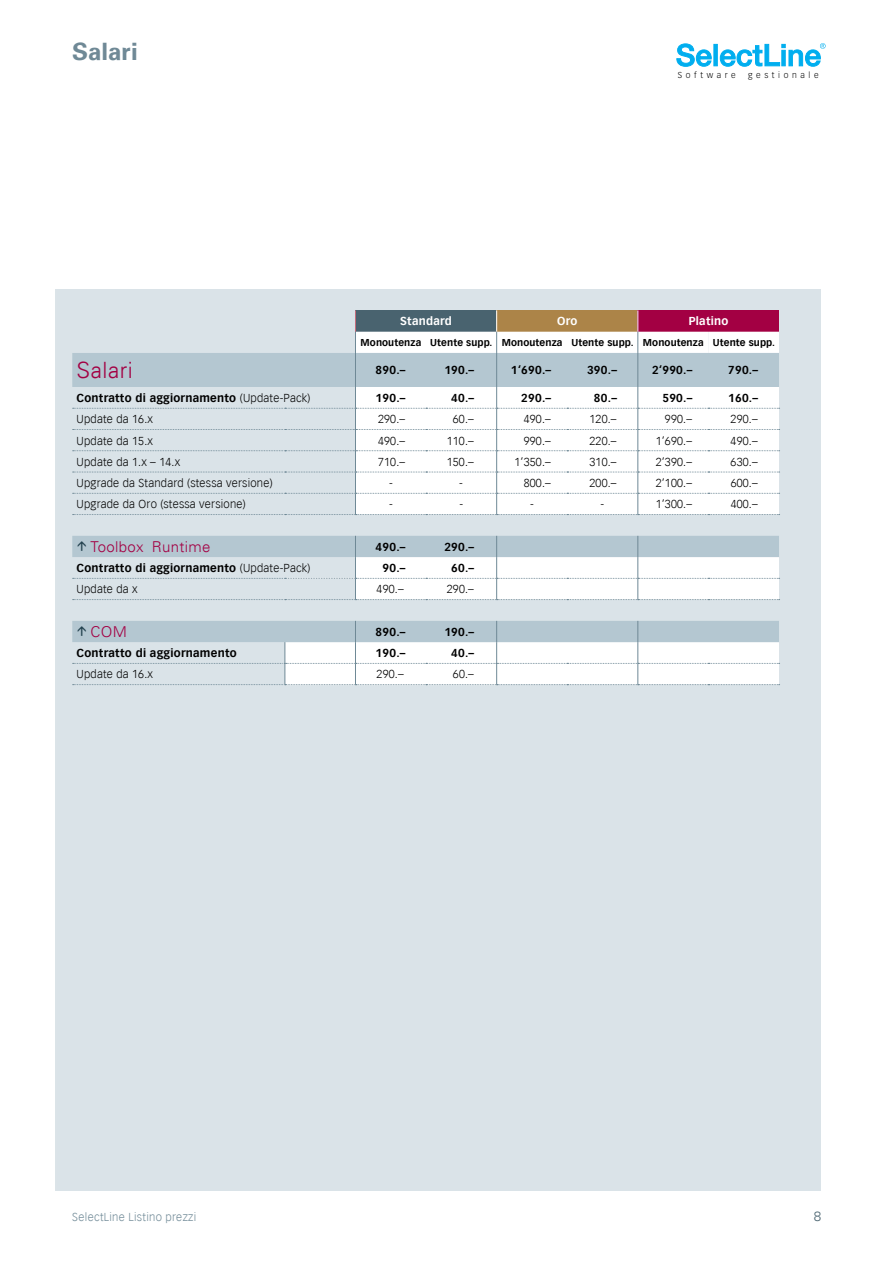
<style>
.page{position:relative;width:893px;height:1263px;background:#fff}
.page>*{position:absolute;margin:0;border:0;box-sizing:border-box;transform-origin:0 0}
.t1{font:700 24px "Univers";color:#6f8996}
.t2{font:300 22.5px "Univers";letter-spacing:.02em;color:#a30043}
.t3{font:300 15px "Univers";letter-spacing:.02em;color:#a30043}
.t4{font:300 13.5px "Univers";color:#49636f}
.t5{font:300 11.25px "Vectora LH";letter-spacing:.02em;color:#000}
.t6{font:700 11.25px "Vectora LH";letter-spacing:.02em;color:#000}
.t7{font:300 11.25px "Vectora LH";letter-spacing:.03em;color:#6f8996}
.t8{font:700 11.25px "Vectora LH";letter-spacing:.02em;color:#fff}
.t9{font:700 9.75px "Vectora LH";letter-spacing:.01em;color:#000}
.t10{font:300 8.55px "Vectora LH";letter-spacing:.43em;color:#000}
.s1{font-weight:300}
</style>
<div class="page">
<div style="left:55px;top:289px;width:766px;height:902px;background:#dae3e8"></div>
<svg style="left:73px;top:536px;width:707px;height:64px"></svg>
<svg style="left:73px;top:310px;width:707px;height:205px"></svg>
<svg style="left:73px;top:621px;width:707px;height:64px"></svg>
<svg style="left:677px;top:43px;width:35px;height:24px"></svg>
<hr style="left:714px;top:44px;width:3px;height:22px;background:#00aeef">
<svg style="left:720px;top:43px;width:106px;height:24px"></svg>
<h1 class="t1" style="left:72px;top:36px;width:67px">Salari</h1>
<p class="t10" style="left:678px;top:70px;width:60px">Software</p>
<p class="t10" style="left:748px;top:70px;width:72px">gestionale</p>
<p class="t8" style="left:400px;top:315px;width:53px">Standard</p>
<p class="t8" style="left:557px;top:315px;width:22px">Oro</p>
<p class="t8" style="left:689px;top:315px;width:41px">Platino</p>
<p class="t9" style="left:361px;top:337px;width:416px">Monoutenza Utente supp. Monoutenza Utente supp. Monoutenza Utente supp.</p>
<h2 class="t2" style="left:77px;top:357px;width:58px">Salari</h2>
<p class="t6" style="left:376px;top:363px;width:31px">890.–</p>
<p class="t6" style="left:444px;top:363px;width:31px">190.–</p>
<p class="t6" style="left:511px;top:363px;width:42px">1‘690.–</p>
<p class="t6" style="left:587px;top:363px;width:31px">390.–</p>
<p class="t6" style="left:652px;top:363px;width:42px">2‘990.–</p>
<p class="t6" style="left:728px;top:363px;width:31px">790.–</p>
<p class="t6" style="left:77px;top:391px;width:235px">Contratto di aggiornamento <span class="s1">(Update-Pack)</span></p>
<p class="t6" style="left:376px;top:391px;width:31px">190.–</p>
<p class="t6" style="left:451px;top:391px;width:25px">40.–</p>
<p class="t6" style="left:521px;top:391px;width:31px">290.–</p>
<p class="t6" style="left:594px;top:391px;width:25px">80.–</p>
<p class="t6" style="left:662px;top:391px;width:31px">590.–</p>
<p class="t6" style="left:728px;top:391px;width:31px">160.–</p>
<p class="t5" style="left:77px;top:413px;width:78px">Update da 16.x</p>
<p class="t5" style="left:378px;top:413px;width:29px">290.–</p>
<p class="t5" style="left:453px;top:413px;width:22px">60.–</p>
<p class="t5" style="left:524px;top:413px;width:29px">490.–</p>
<p class="t5" style="left:589px;top:413px;width:29px">120.–</p>
<p class="t5" style="left:665px;top:413px;width:29px">990.–</p>
<p class="t5" style="left:731px;top:413px;width:29px">290.–</p>
<p class="t5" style="left:77px;top:434px;width:78px">Update da 15.x</p>
<p class="t5" style="left:378px;top:434px;width:29px">490.–</p>
<p class="t5" style="left:447px;top:434px;width:29px">110.–</p>
<p class="t5" style="left:524px;top:434px;width:29px">990.–</p>
<p class="t5" style="left:589px;top:434px;width:29px">220.–</p>
<p class="t5" style="left:656px;top:434px;width:38px">1‘690.–</p>
<p class="t5" style="left:731px;top:434px;width:29px">490.–</p>
<p class="t5" style="left:77px;top:455px;width:105px">Update da 1.x – 14.x</p>
<p class="t5" style="left:378px;top:455px;width:29px">710.–</p>
<p class="t5" style="left:447px;top:455px;width:29px">150.–</p>
<p class="t5" style="left:514px;top:455px;width:38px">1‘350.–</p>
<p class="t5" style="left:589px;top:455px;width:29px">310.–</p>
<p class="t5" style="left:656px;top:455px;width:38px">2‘390.–</p>
<p class="t5" style="left:731px;top:455px;width:29px">630.–</p>
<p class="t5" style="left:77px;top:476px;width:198px">Upgrade da Standard (stessa versione)</p>
<p class="t5" style="left:389px;top:476px;width:5px">-</p>
<p class="t5" style="left:459px;top:476px;width:5px">-</p>
<p class="t5" style="left:524px;top:476px;width:29px">800.–</p>
<p class="t5" style="left:589px;top:476px;width:29px">200.–</p>
<p class="t5" style="left:656px;top:476px;width:38px">2‘100.–</p>
<p class="t5" style="left:731px;top:476px;width:29px">600.–</p>
<p class="t5" style="left:77px;top:498px;width:171px">Upgrade da Oro (stessa versione)</p>
<p class="t5" style="left:389px;top:498px;width:5px">-</p>
<p class="t5" style="left:459px;top:498px;width:5px">-</p>
<p class="t5" style="left:530px;top:498px;width:5px">-</p>
<p class="t5" style="left:600px;top:498px;width:5px">-</p>
<p class="t5" style="left:656px;top:498px;width:38px">1‘300.–</p>
<p class="t5" style="left:731px;top:498px;width:29px">400.–</p>
<h3 class="t3" style="left:77px;top:537px;width:135px"><sup>&gt;</sup> Toolbox Runtime</h3>
<p class="t6" style="left:376px;top:540px;width:31px">490.–</p>
<p class="t6" style="left:444px;top:540px;width:31px">290.–</p>
<p class="t6" style="left:77px;top:561px;width:235px">Contratto di aggiornamento <span class="s1">(Update-Pack)</span></p>
<p class="t6" style="left:383px;top:561px;width:25px">90.–</p>
<p class="t6" style="left:451px;top:561px;width:25px">60.–</p>
<p class="t5" style="left:77px;top:583px;width:63px">Update da x</p>
<p class="t5" style="left:377px;top:583px;width:29px">490.–</p>
<p class="t5" style="left:447px;top:583px;width:29px">290.–</p>
<h3 class="t3" style="left:77px;top:622px;width:52px"><sup>&gt;</sup> COM</h3>
<p class="t6" style="left:376px;top:625px;width:31px">890.–</p>
<p class="t6" style="left:444px;top:625px;width:31px">190.–</p>
<p class="t6" style="left:77px;top:646px;width:162px">Contratto di aggiornamento</p>
<p class="t6" style="left:376px;top:646px;width:31px">190.–</p>
<p class="t6" style="left:451px;top:646px;width:25px">40.–</p>
<p class="t5" style="left:77px;top:668px;width:78px">Update da 16.x</p>
<p class="t5" style="left:377px;top:668px;width:29px">290.–</p>
<p class="t5" style="left:453px;top:668px;width:22px">60.–</p>
<p class="t7" style="left:72px;top:1210px;width:125px">SelectLine Listino prezzi</p>
<p class="t4" style="left:814px;top:1208px;width:9px">8</p>
</div>
